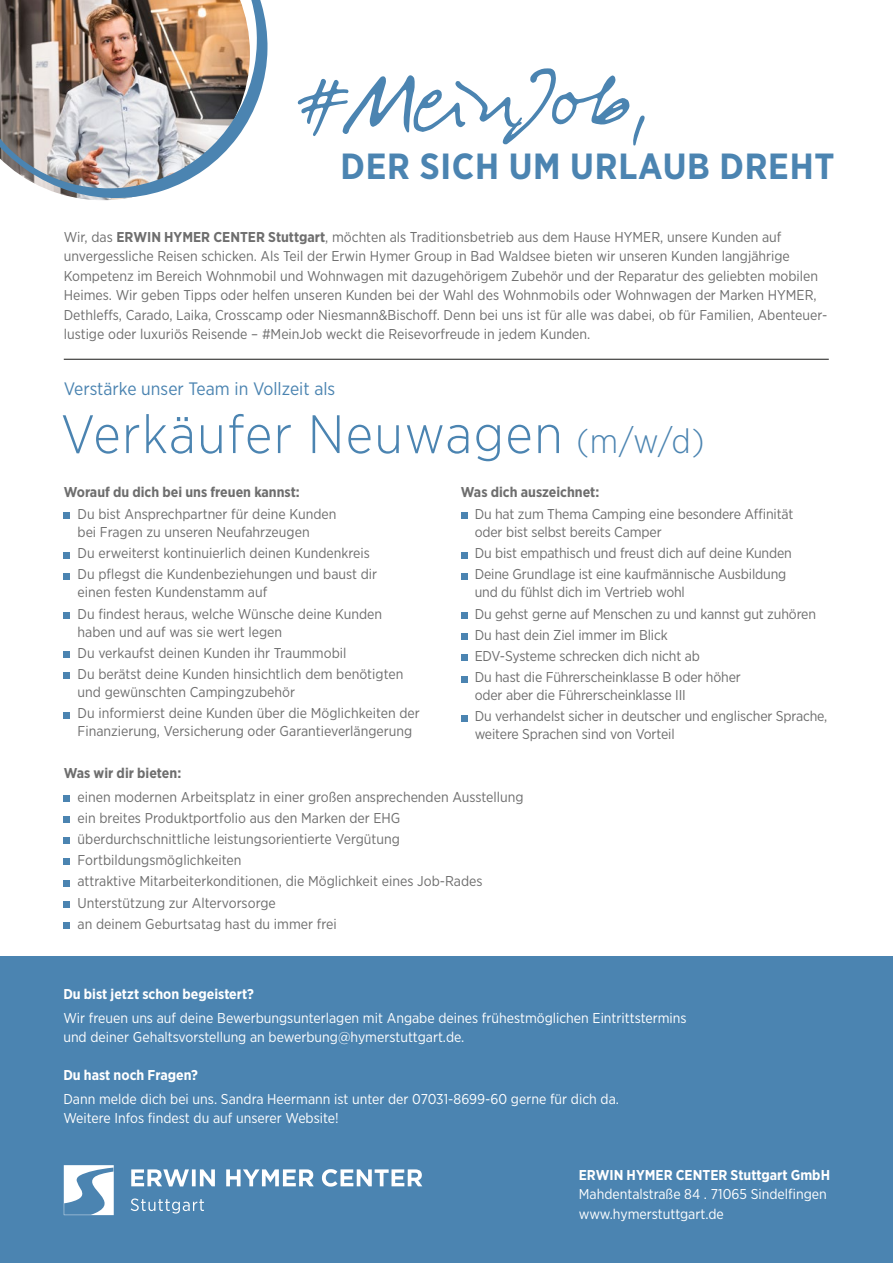
<style>
.page{position:relative;width:893px;height:1263px;background:#fff}
.page>*{position:absolute;margin:0;border:0;box-sizing:border-box;transform-origin:0 0}
.t1{font:300 54px "Gotham Narrow";letter-spacing:.025em;color:#4b84b1}
.t2{font:700 36.3px "Gotham Narrow";letter-spacing:.02em;color:#4b84b1}
.t3{font:18px "Gotham Narrow";color:#4b84b1}
.t4{font:14.25px/21.1px "Gotham Narrow";color:#6e6e6e}
.t5{font:14.25px/19.5px "Gotham Narrow";color:#fff}
.t6{font:700 14.25px "Gotham Narrow";color:#fff}
.t7{font:700 14.25px "Gotham Narrow";color:#6e6e6e}
.s1{font-weight:700}
.s2{font-size:34.2px}
</style>
<div class="page">
<div style="left:0;top:957px;width:893px;height:306px;background:#4b84b1"></div>
<svg style="left:131px;top:1169px;width:291px;height:17px"></svg>
<svg style="left:64px;top:1165px;width:50px;height:50px"></svg>
<svg style="left:131px;top:1198px;width:73px;height:15px"></svg>
<hr style="left:64px;top:359px;width:765px;height:1px;background:#181716">
<svg style="left:298px;top:68px;width:347px;height:78px"></svg>
<img style="left:0;top:0;width:268px;height:198px">
<svg style="left:64px;top:795px;width:6px;height:6px"></svg>
<div style="left:64px;top:816px;width:6px;height:7px;background:#4b84b1"></div>
<div style="left:64px;top:837px;width:6px;height:7px;background:#4b84b1"></div>
<svg style="left:64px;top:859px;width:6px;height:6px"></svg>
<svg style="left:64px;top:880px;width:6px;height:6px"></svg>
<svg style="left:64px;top:901px;width:6px;height:6px"></svg>
<div style="left:64px;top:922px;width:6px;height:7px;background:#4b84b1"></div>
<svg style="left:64px;top:513px;width:6px;height:6px"></svg>
<svg style="left:64px;top:552px;width:6px;height:6px"></svg>
<svg style="left:64px;top:573px;width:6px;height:6px"></svg>
<div style="left:64px;top:612px;width:6px;height:7px;background:#4b84b1"></div>
<div style="left:64px;top:651px;width:6px;height:7px;background:#4b84b1"></div>
<svg style="left:64px;top:673px;width:6px;height:6px"></svg>
<svg style="left:64px;top:712px;width:6px;height:6px"></svg>
<svg style="left:461px;top:513px;width:6px;height:6px"></svg>
<svg style="left:461px;top:552px;width:6px;height:6px"></svg>
<svg style="left:461px;top:573px;width:6px;height:6px"></svg>
<div style="left:461px;top:612px;width:6px;height:7px;background:#4b84b1"></div>
<div style="left:461px;top:633px;width:6px;height:7px;background:#4b84b1"></div>
<svg style="left:461px;top:655px;width:6px;height:6px"></svg>
<svg style="left:461px;top:676px;width:6px;height:6px"></svg>
<svg style="left:461px;top:715px;width:6px;height:6px"></svg>
<h2 class="t2" style="left:341px;top:143px;width:495px">DER SICH UM URLAUB DREHT</h2>
<p class="t4" style="left:64px;top:227px;width:765px;line-height:19.5px">Wir, das <span class="s1">ERWIN HYMER CENTER Stuttgart</span>, möchten als Traditionsbetrieb aus dem Hause HYMER, unsere Kunden auf unvergessliche Reisen schicken. Als Teil der Erwin Hymer Group in Bad Waldsee bieten wir unseren Kunden langjährige Kompetenz im Bereich Wohnmobil und Wohnwagen mit dazugehörigem Zubehör und der Reparatur des geliebten mobilen Heimes. Wir geben Tipps oder helfen unseren Kunden bei der Wahl des Wohnmobils oder Wohnwagen der Marken HYMER, Dethleffs, Carado, Laika, Crosscamp oder Niesmann&amp;Bischoff. Denn bei uns ist für alle was dabei, ob für Familien, Abenteuer&shy;lustige oder luxuriös Reisende – #MeinJob weckt die Reisevorfreude in jedem Kunden.</p>
<p class="t3" style="left:64px;top:377px;width:273px">Verstärke unser Team in Vollzeit als</p>
<h1 class="t1" style="left:61px;top:401px;width:645px">Verkäufer Neuwagen <span class="s2">(m/w/d)</span></h1>
<p class="t7" style="left:64px;top:483px;width:238px">Worauf du dich bei uns freuen kannst:</p>
<p class="t4" style="left:78px;top:505px;width:260px;line-height:18px">Du bist Ansprechpartner für deine Kunden bei Fragen zu unseren Neufahrzeugen</p>
<p class="t4" style="left:78px;top:542px;width:301px">Du erweiterst kontinuierlich deinen Kundenkreis<br>Du pflegst die Kundenbeziehungen und baust dir</p>
<p class="t4" style="left:78px;top:582px;width:306px">einen festen Kundenstamm auf<br>Du findest heraus, welche Wünsche deine Kunden</p>
<p class="t4" style="left:78px;top:621px;width:327px">haben und auf was sie wert legen<br>Du verkaufst deinen Kunden ihr Traummobil<br>Du berätst deine Kunden hinsichtlich dem benötigten</p>
<p class="t4" style="left:78px;top:681px;width:344px">und gewünschten Campingzubehör<br>Du informierst deine Kunden über die Möglichkeiten der</p>
<p class="t4" style="left:78px;top:720px;width:336px">Finanzierung, Versicherung oder Garantieverlängerung</p>
<p class="t7" style="left:461px;top:483px;width:140px">Was dich auszeichnet:</p>
<p class="t4" style="left:475px;top:505px;width:320px;line-height:18px">Du hat zum Thema Camping eine besondere Affinität oder bist selbst bereits Camper</p>
<p class="t4" style="left:475px;top:542px;width:319px">Du bist empathisch und freust dich auf deine Kunden<br>Deine Grundlage ist eine kaufmännische Ausbildung</p>
<p class="t4" style="left:475px;top:582px;width:343px">und du fühlst dich im Vertrieb wohl<br>Du gehst gerne auf Menschen zu und kannst gut zuhören Du hast dein Ziel immer im Blick<br>EDV-Systeme schrecken dich nicht ab<br>Du hast die Führerscheinklasse B oder höher</p>
<p class="t4" style="left:475px;top:684px;width:354px">oder aber die Führerscheinklasse III<br>Du verhandelst sicher in deutscher und englischer Sprache,</p>
<p class="t4" style="left:475px;top:723px;width:201px">weitere Sprachen sind von Vorteil</p>
<p class="t7" style="left:64px;top:764px;width:119px">Was wir dir bieten:</p>
<p class="t4" style="left:78px;top:786px;width:448px">einen modernen Arbeitsplatz in einer großen ansprechenden Ausstellung ein breites Produktportfolio aus den Marken der EHG überdurchschnittliche leistungsorientierte Vergütung Fortbildungsmöglichkeiten<br>attraktive Mitarbeiterkonditionen, die Möglichkeit eines Job-Rades Unterstützung zur Altervorsorge<br>an deinem Geburtsatag hast du immer frei</p>
<p class="t6" style="left:63px;top:985px;width:192px">Du bist jetzt schon begeistert?</p>
<p class="t5" style="left:63px;top:1008px;width:625px">Wir freuen uns auf deine Bewerbungsunterlagen mit Angabe deines frühestmöglichen Eintrittstermins und deiner Gehaltsvorstellung an bewerbung@hymerstuttgart.de.</p>
<p class="t6" style="left:63px;top:1066px;width:136px">Du hast noch Fragen?</p>
<p class="t5" style="left:63px;top:1088px;width:557px">Dann melde dich bei uns. Sandra Heermann ist unter der 07031-8699-60 gerne für dich da.<br>Weitere Infos findest du auf unserer Website!</p>
<p class="t6" style="left:579px;top:1165px;width:253px">ERWIN HYMER CENTER Stuttgart GmbH</p>
<p class="t5" style="left:579px;top:1184px;width:249px">Mahdentalstraße 84 . 71065 Sindelfingen www.hymerstuttgart.de</p>
</div>
